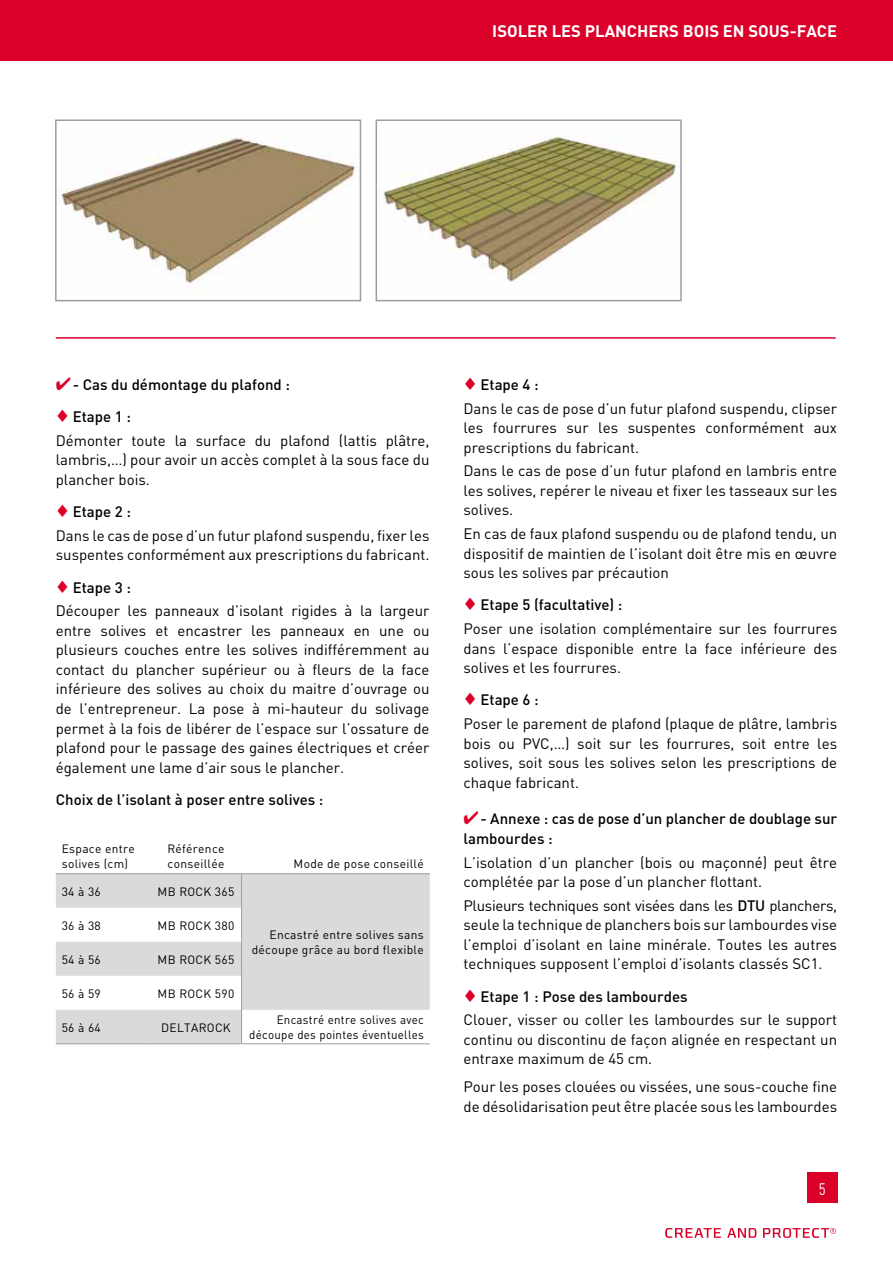
<style>
.page{position:relative;width:893px;height:1263px;background:#fff}
.page>*{position:absolute;margin:0;border:0;box-sizing:border-box;transform-origin:0 0}
.t1{font:700 16.5px "DIN";color:#fff}
.t2{font:16.5px "DIN";color:#fff;scale:.8 1}
.t3{font:15px/19.5px "DIN";color:#000}
.t4{font:500 15px/32.2px "DIN";color:#000}
.t5{font:12px/14.4px "DIN";letter-spacing:.025em;color:#000}
.t6{font:12px/14.4px "DIN";letter-spacing:.025em;color:#000;text-align:right;scale:.96 1}
.s1{color:#da002a}
.s2{font-weight:500}
</style>
<div class="page">
<svg style="left:727px;top:1228px;width:29px;height:10px"></svg>
<svg style="left:763px;top:1227px;width:73px;height:11px"></svg>
<svg style="left:665px;top:1228px;width:56px;height:10px"></svg>
<div style="left:807px;top:1173px;width:30px;height:30px;background:#da002a"></div>
<div style="left:0;top:0;width:893px;height:60px;background:#da002a"></div>
<svg style="left:56px;top:874px;width:374px;height:169px;fill:#d9dadb"></svg>
<hr style="left:56px;top:873px;width:94px;height:1px;background:#9c9e9f">
<hr style="left:150px;top:873px;width:92px;height:1px;background:#9c9e9f">
<hr style="left:241px;top:874px;width:1px;height:34px;background:#9c9e9f">
<hr style="left:242px;top:873px;width:188px;height:1px;background:#9c9e9f">
<hr style="left:241px;top:908px;width:1px;height:34px;background:#9c9e9f">
<hr style="left:241px;top:942px;width:1px;height:34px;background:#9c9e9f">
<hr style="left:241px;top:976px;width:1px;height:34px;background:#9c9e9f">
<hr style="left:56px;top:1043px;width:94px;height:1px;background:#9c9e9f">
<hr style="left:150px;top:1043px;width:92px;height:1px;background:#9c9e9f">
<hr style="left:241px;top:1010px;width:1px;height:33px;background:#9c9e9f">
<hr style="left:242px;top:1043px;width:188px;height:1px;background:#9c9e9f">
<img style="left:60px;top:136px;width:298px;height:156px">
<div style="left:55px;top:119px;width:306px;height:182px;border:2px solid #9c9e9f"></div>
<img style="left:379px;top:136px;width:299px;height:147px">
<div style="left:376px;top:119px;width:306px;height:182px;border:2px solid #9c9e9f"></div>
<hr style="left:56px;top:337px;width:780px;height:2px;background:#da002a">
<p class="t1" style="left:492px;top:20px;width:346px">ISOLER LES PLANCHERS BOIS EN SOUS-FACE</p>
<p class="t4" style="left:56px;top:368px;width:236px"><span class="s1">✔</span>- Cas du démontage du plafond : <span class="s1">♦</span> Etape 1 :</p>
<p class="t3" style="left:56px;top:430px;width:375px;text-align:justify">Démonter toute la surface du plafond (lattis plâtre, lambris,…) pour avoir un accès complet à la sous face du plancher bois.</p>
<p class="t3" style="left:56px;top:500px;width:375px;line-height:23.7px"><span class="s1">♦</span> <span class="s2">Etape 2 :<br></span>Dans le cas de pose d’un futur plafond suspendu, fixer les</p>
<p class="t3" style="left:56px;top:539px;width:375px;line-height:32.2px">suspentes conformément aux prescriptions du fabricant. <span class="s1">♦</span> <span class="s2">Etape 3 :</span></p>
<p class="t3" style="left:56px;top:601px;width:375px;text-align:justify">Découper les panneaux d’isolant rigides à la largeur entre solives et encastrer les panneaux en une ou plusieurs couches entre les solives indifféremment au contact du plancher supérieur ou à fleurs de la face inférieure des solives au choix du maitre d’ouvrage ou de l’entrepreneur. La pose à mi-hauteur du solivage permet à la fois de libérer de l’espace sur l’ossature de plafond pour le passage des gaines électriques et créer également une lame d’air sous le plancher.</p>
<p class="t4" style="left:56px;top:783px;width:269px">Choix de l’isolant à poser entre solives :</p>
<p class="t5" style="left:62px;top:842px;width:75px">Espace entre solives (cm)</p>
<p class="t5" style="left:167px;top:842px;width:59px">Référence conseillée</p>
<p class="t5" style="left:62px;top:884px;width:41px">34 à 36</p>
<p class="t5" style="left:158px;top:884px;width:78px">MB ROCK 365</p>
<p class="t5" style="left:294px;top:856px;width:132px">Mode de pose conseillé</p>
<p class="t5" style="left:62px;top:918px;width:41px">36 à 38</p>
<p class="t5" style="left:158px;top:918px;width:78px">MB ROCK 380</p>
<p class="t5" style="left:62px;top:952px;width:41px">54 à 56</p>
<p class="t5" style="left:158px;top:952px;width:78px">MB ROCK 565</p>
<p class="t5" style="left:62px;top:986px;width:41px">56 à 59</p>
<p class="t5" style="left:158px;top:986px;width:78px">MB ROCK 590</p>
<p class="t5" style="left:62px;top:1020px;width:41px">56 à 64</p>
<p class="t5" style="left:161px;top:1020px;width:71px">DELTAROCK</p>
<p class="t6" style="left:249px;top:1013px;width:183px">Encastré entre solives avec découpe des pointes éventuelles</p>
<p class="t5" style="left:252px;top:928px;width:174px;text-align:right">Encastré entre solives sans découpe grâce au bord flexible</p>
<p class="t3" style="left:463px;top:372px;width:375px;line-height:23.7px"><span class="s1">♦</span> <span class="s2">Etape 4 :<br></span>Dans le cas de pose d’un futur plafond suspendu, clipser</p>
<p class="t3" style="left:463px;top:418px;width:375px">les fourrures sur les suspentes conformément aux prescriptions du fabricant.</p>
<p class="t3" style="left:463px;top:461px;width:375px;text-align:justify">Dans le cas de pose d’un futur plafond en lambris entre les solives, repérer le niveau et fixer les tasseaux sur les solives.</p>
<p class="t3" style="left:463px;top:524px;width:375px;text-align:justify">En cas de faux plafond suspendu ou de plafond tendu, un dispositif de maintien de l’isolant doit être mis en œuvre sous les solives par précaution</p>
<p class="t3" style="left:463px;top:593px;width:375px;line-height:23.7px"><span class="s1">♦</span> <span class="s2">Etape 5 (facultative) :<br></span>Poser une isolation complémentaire sur les fourrures</p>
<p class="t3" style="left:463px;top:638px;width:375px">dans l’espace disponible entre la face inférieure des solives et les fourrures.</p>
<p class="t3" style="left:463px;top:688px;width:375px;line-height:23.7px"><span class="s1">♦</span> <span class="s2">Etape 6 :<br></span>Poser le parement de plafond (plaque de plâtre, lambris</p>
<p class="t3" style="left:463px;top:733px;width:375px;text-align:justify">bois ou PVC,…) soit sur les fourrures, soit entre les solives, soit sous les solives selon les prescriptions de chaque fabricant.</p>
<p class="t4" style="left:463px;top:808px;width:375px;line-height:19.5px"><span class="s1">✔</span>- Annexe : cas de pose d’un plancher de doublage sur lambourdes :</p>
<p class="t3" style="left:463px;top:852px;width:375px">L’isolation d’un plancher (bois ou maçonné) peut être complétée par la pose d’un plancher flottant.</p>
<p class="t3" style="left:463px;top:895px;width:375px;text-align:justify">Plusieurs techniques sont visées dans les <span class="s2">DTU</span> planchers, seule la technique de planchers bois sur lambourdes vise l’emploi d’isolant en laine minérale. Toutes les autres techniques supposent l’emploi d’isolants classés SC1.</p>
<p class="t3" style="left:463px;top:984px;width:375px;line-height:23.7px"><span class="s1">♦</span> <span class="s2">Etape 1 : Pose des lambourdes<br></span>Clouer, visser ou coller les lambourdes sur le support</p>
<p class="t3" style="left:463px;top:1029px;width:375px">continu ou discontinu de façon alignée en respectant un entraxe maximum de 45 cm.</p>
<p class="t3" style="left:463px;top:1077px;width:375px">Pour les poses clouées ou vissées, une sous-couche fine de désolidarisation peut être placée sous les lambourdes</p>
<p class="t2" style="left:819px;top:1178px;width:10px">5</p>
</div>
